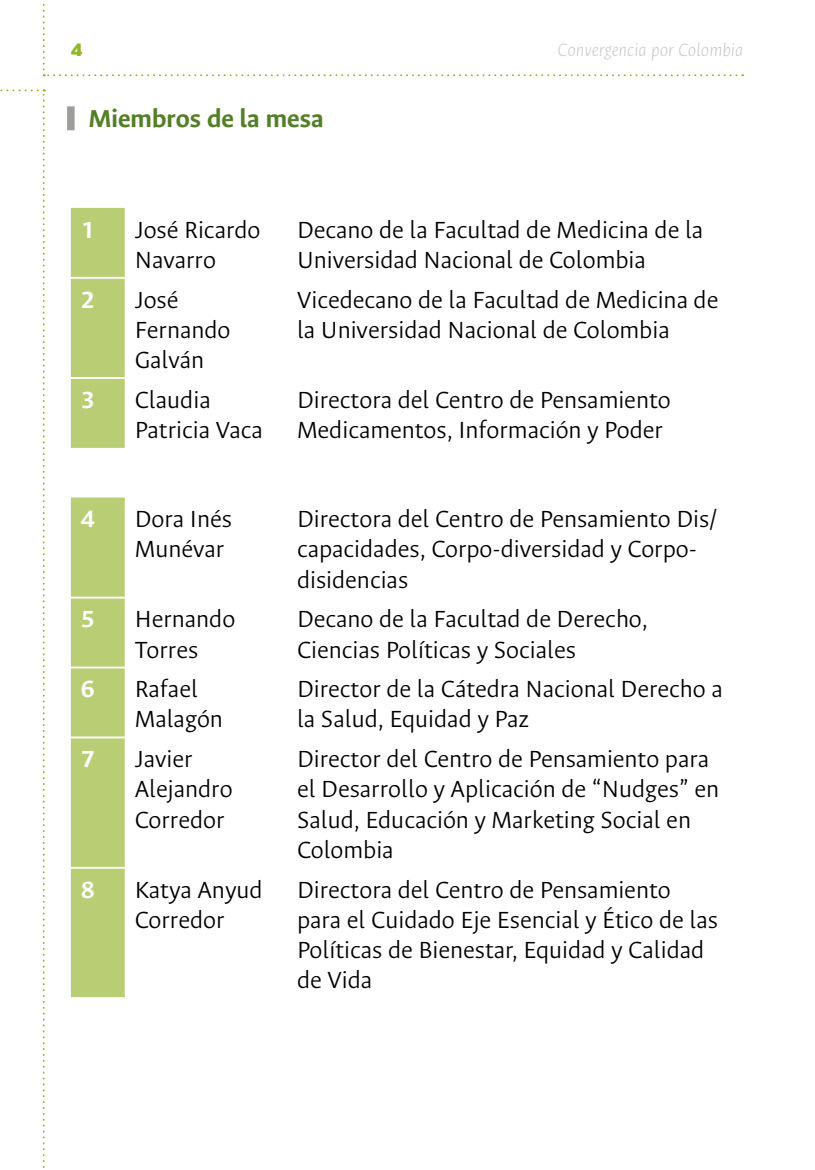
<style>
.page{position:relative;width:815px;height:1170px;background:#fff}
.page>*{position:absolute;margin:0;border:0;box-sizing:border-box;transform-origin:0 0}
.t1{font:700 27.5px "Ancizar Sans";color:#537f27}
.t2{font:300 26.25px/30.2px "Ancizar Sans";color:#000}
.t3{font:700 26.25px "Ancizar Sans";color:#fff}
.t4{font:italic 100 20px "Ancizar Sans";color:#c6c6c6}
.t5{font:900 20px "Ancizar Sans";color:#8eb825}
</style>
<div class="page">
<svg style="left:0;top:89px;width:45px;height:1079px"></svg>
<svg style="left:43px;top:3px;width:700px;height:73px"></svg>
<div style="left:67px;top:106px;width:8px;height:24px;background:#9d9d9c"></div>
<svg style="left:71px;top:208px;width:54px;height:789px;background:#bdd07e"></svg>
<hr style="left:71px;top:596px;width:54px;height:2px;background:#fff">
<hr style="left:71px;top:666px;width:54px;height:2px;background:#fff">
<hr style="left:71px;top:736px;width:54px;height:2px;background:#fff">
<hr style="left:71px;top:866px;width:54px;height:2px;background:#fff">
<hr style="left:71px;top:277px;width:54px;height:2px;background:#fff">
<hr style="left:71px;top:377px;width:54px;height:2px;background:#fff">
<p class="t5" style="left:71px;top:38px;width:13px">4</p>
<p class="t4" style="left:558px;top:39px;width:187px">Convergencia por Colombia</p>
<p class="t1" style="left:88px;top:103px;width:237px">Miembros de la mesa</p>
<p class="t3" style="left:81px;top:215px;width:16px">1</p>
<p class="t2" style="left:135px;top:214px;width:127px">José Ricardo<br>Navarro</p>
<p class="t2" style="left:297px;top:214px;width:408px">Decano de la Facultad de Medicina de la<br>Universidad Nacional de Colombia</p>
<p class="t3" style="left:81px;top:285px;width:16px">2</p>
<p class="t2" style="left:135px;top:284px;width:97px">José<br>Fernando<br>Galván</p>
<p class="t2" style="left:297px;top:284px;width:423px">Vicedecano de la Facultad de Medicina de la Universidad Nacional de Colombia</p>
<p class="t3" style="left:81px;top:385px;width:16px">3</p>
<p class="t2" style="left:135px;top:384px;width:130px">Claudia<br>Patricia Vaca</p>
<p class="t2" style="left:297px;top:384px;width:375px">Directora del Centro de Pensamiento<br>Medicamentos, Información y Poder</p>
<p class="t3" style="left:81px;top:504px;width:16px">4</p>
<p class="t2" style="left:135px;top:504px;width:99px">Dora Inés<br>Munévar</p>
<p class="t2" style="left:297px;top:504px;width:422px">Directora del Centro de Pensamiento Dis/ capacidades, Corpo-diversidad y Corpo&shy;disidencias</p>
<p class="t3" style="left:81px;top:604px;width:16px">5</p>
<p class="t2" style="left:135px;top:604px;width:102px">Hernando<br>Torres</p>
<p class="t2" style="left:297px;top:604px;width:352px">Decano de la Facultad de Derecho,<br>Ciencias Políticas y Sociales</p>
<p class="t3" style="left:81px;top:674px;width:16px">6</p>
<p class="t2" style="left:135px;top:674px;width:90px">Rafael<br>Malagón</p>
<p class="t2" style="left:297px;top:674px;width:427px">Director de la Cátedra Nacional Derecho a la Salud, Equidad y Paz</p>
<p class="t3" style="left:81px;top:744px;width:16px">7</p>
<p class="t2" style="left:135px;top:744px;width:99px">Javier<br>Alejandro<br>Corredor</p>
<p class="t2" style="left:297px;top:744px;width:424px">Director del Centro de Pensamiento para el Desarrollo y Aplicación de “Nudges” en<br>Salud, Educación y Marketing Social en<br>Colombia</p>
<p class="t3" style="left:81px;top:874px;width:16px">8</p>
<p class="t2" style="left:135px;top:874px;width:129px">Katya Anyud<br>Corredor</p>
<p class="t2" style="left:297px;top:874px;width:422px">Directora del Centro de Pensamiento para el Cuidado Eje Esencial y Ético de las<br>Políticas de Bienestar, Equidad y Calidad de Vida</p>
</div>
